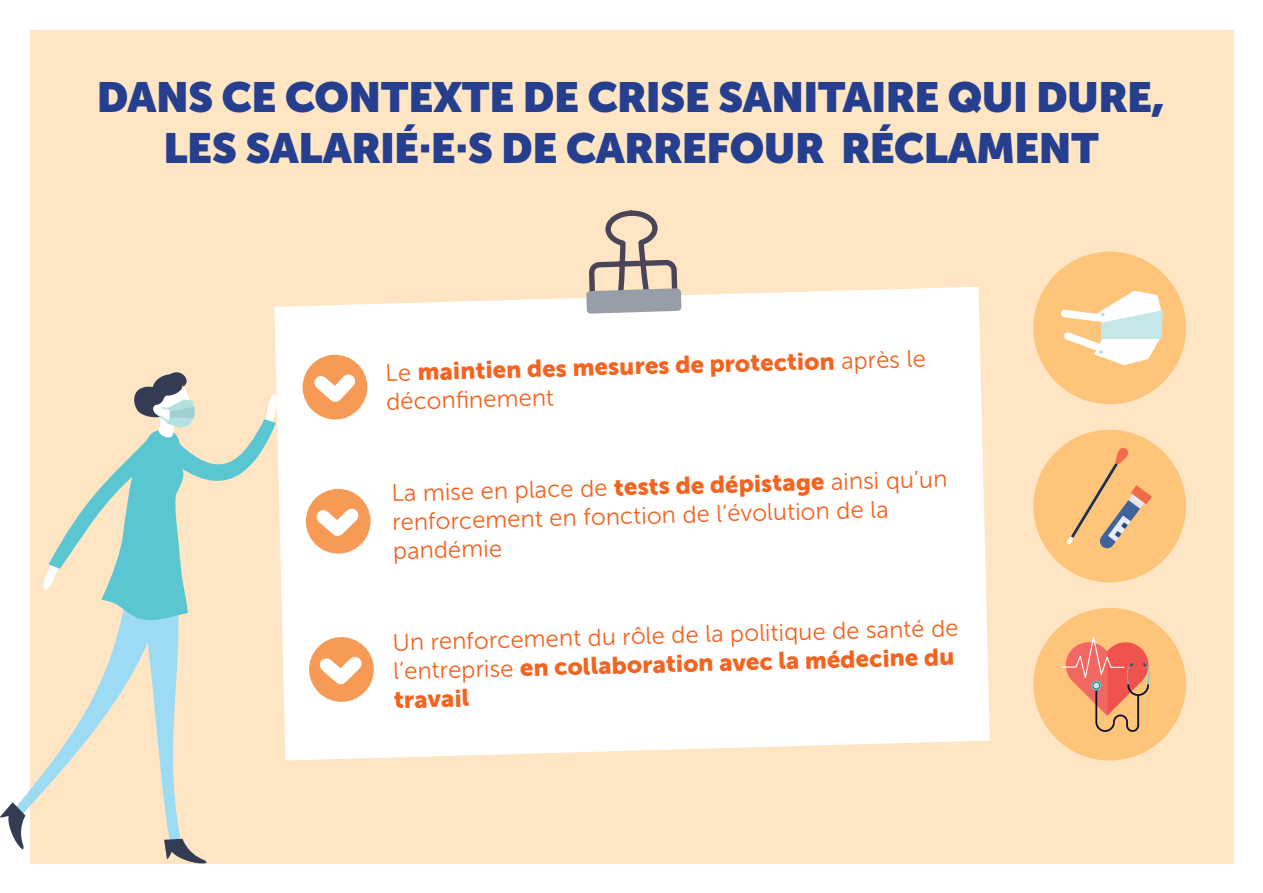
<style>
.page{position:relative;width:1263px;height:893px;background:#fff}
.page>*{position:absolute;margin:0;border:0;box-sizing:border-box;transform-origin:0 0}
.t1{font:900 42px/50.4px "Museo Sans Display";color:#253f8e;text-align:center}
.t2{font:24px/28px "Museo Sans 300";color:#f36421}
.t3{font:24px/31.3px "Museo Sans 900";color:#f36421}
.s1{font-family:"Museo Sans 300"}
.s2{font-family:"Museo Sans 900"}
</style>
<div class="page">
<div style="left:30px;top:30px;width:1203px;height:833px;background:#fee6c4"></div>
<div style="left:274px;top:287px;width:716px;height:473px;background:#fff"></div>
<svg style="left:302px;top:354px;width:66px;height:66px;background:#fac198"></svg>
<svg style="left:304px;top:488px;width:67px;height:66px;background:#fac29a"></svg>
<svg style="left:307px;top:636px;width:67px;height:66px;background:#fac29a"></svg>
<svg style="left:586px;top:210px;width:95px;height:106px"></svg>
<svg style="left:0;top:370px;width:278px;height:494px"></svg>
<div style="left:1033px;top:252px;width:153px;height:152px;background:#fdc47a;border-radius:50%"></div>
<div style="left:1033px;top:608px;width:153px;height:152px;background:#fdc47a;border-radius:50%"></div>
<div style="left:1033px;top:430px;width:153px;height:152px;background:#fdc47a;border-radius:50%"></div>
<svg style="left:1067px;top:448px;width:85px;height:101px"></svg>
<svg style="left:1061px;top:291px;width:102px;height:74px"></svg>
<svg style="left:1061px;top:636px;width:89px;height:96px"></svg>
<h1 class="t1" style="left:97px;top:72px;width:1069px">DANS CE CONTEXTE DE CRISE SANITAIRE QUI DURE,<br>LES SALARIÉ·E·S DE CARREFOUR RÉCLAMENT</h1>
<p class="t3" style="left:385px;top:355px;width:542px;rotate:-1deg"><span class="s1">Le</span> maintien des mesures de protection <span class="s1">après le</span></p>
<p class="t2" style="left:386px;top:387px;width:169px;rotate:-1deg">déconfi nement</p>
<p class="t2" style="left:391px;top:478px;width:557px;rotate:-1deg">La mise en place de <span class="s2">tests de dépistage</span> ainsi qu’un renforcement en fonction de l’évolution de la</p>
<p class="t2" style="left:393px;top:536px;width:111px;rotate:-1deg">pandémie</p>
<p class="t2" style="left:392px;top:626px;width:568px;rotate:-1deg">Un renforcement du rôle de la politique de santé de</p>
<p class="t3" style="left:393px;top:652px;width:563px;rotate:-1deg"><span class="s1">l’entreprise</span> en collaboration avec la médecine du travail</p>
</div>
